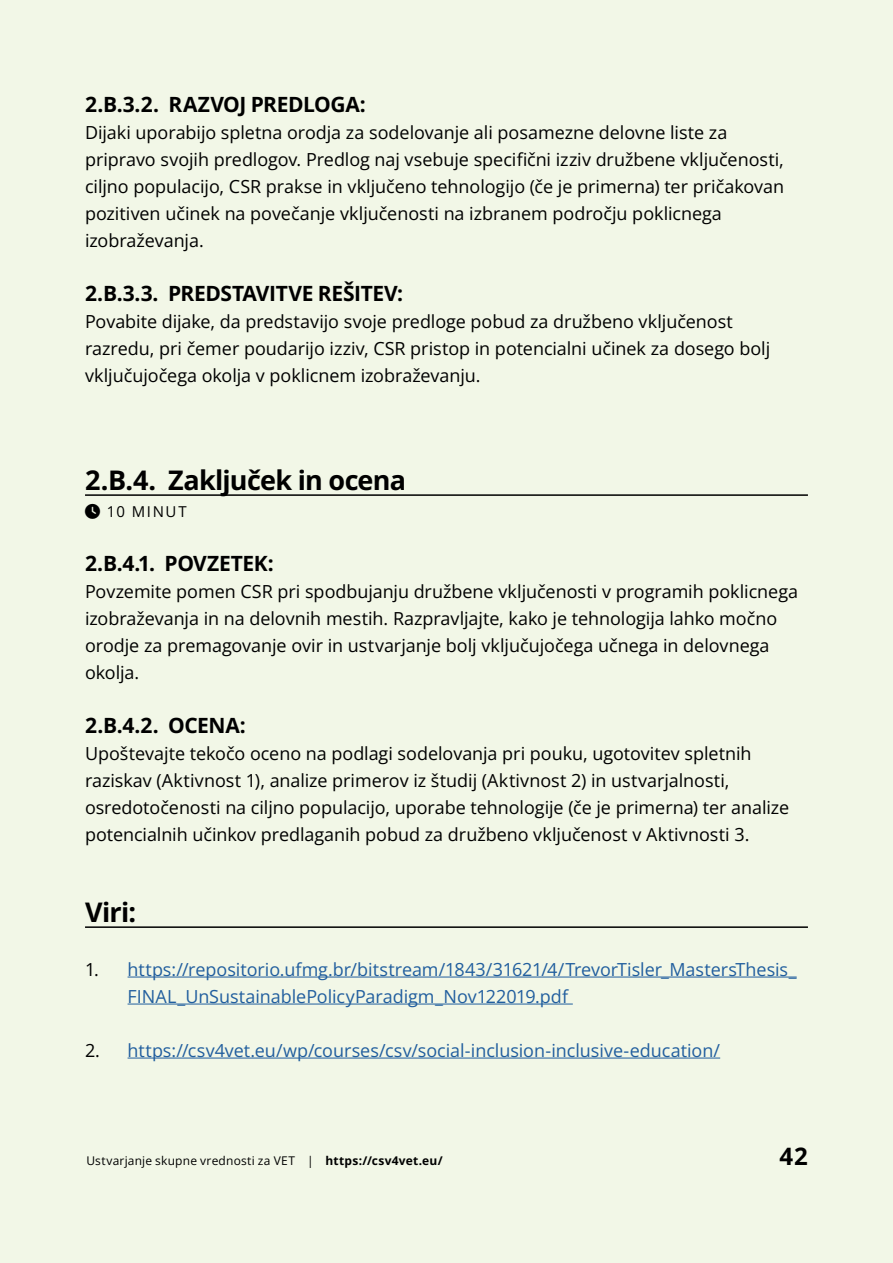
<style>
.page{position:relative;width:893px;height:1263px;background:#f2f7e7}
.page>*{position:absolute;margin:0;border:0;box-sizing:border-box;transform-origin:0 0}
.Objective-Heading{font:700 27px "Open Sans";letter-spacing:-.03em;color:#000}
.t1{font:700 24px "Open Sans";color:#000}
.t2{font:700 21px "Open Sans";letter-spacing:-.02em;color:#000}
.t3{font:18px/27px "Open Sans";letter-spacing:-.005em;color:#000}
.t4{font:18px/27px "Open Sans";letter-spacing:-.005em;color:#215e9e}
.Timing{font:15px "Open Sans";letter-spacing:.105em;color:#000}
.t5{font:12px "Open Sans";letter-spacing:.02em;color:#000}
.s1{color:#000}
.s2{font-weight:700}
</style>
<div class="page">
<hr style="left:85px;top:494px;width:723px;height:2px;background:#000">
<hr style="left:85px;top:926px;width:723px;height:2px;background:#000">
<hr style="left:128px;top:977px;width:669px;height:1px;background:#215e9e">
<hr style="left:128px;top:1004px;width:445px;height:1px;background:#215e9e">
<hr style="left:128px;top:1058px;width:592px;height:1px;background:#215e9e">
<p class="t2" style="left:85px;top:90px;width:282px">2.B.3.2. RAZVOJ PREDLOGA:</p>
<p class="t3" style="left:85px;top:119px;width:701px">Dijaki uporabijo spletna orodja za sodelovanje ali posamezne delovne liste za pripravo svojih predlogov. Predlog naj vsebuje specifični izziv družbene vključenosti, ciljno populacijo, CSR prakse in vključeno tehnologijo (če je primerna) ter pričakovan pozitiven učinek na povečanje vključenosti na izbranem področju poklicnega izobraževanja.</p>
<p class="t2" style="left:85px;top:279px;width:320px">2.B.3.3. PREDSTAVITVE REŠITEV:</p>
<p class="t3" style="left:85px;top:308px;width:687px">Povabite dijake, da predstavijo svoje predloge pobud za družbeno vključenost razredu, pri čemer poudarijo izziv, CSR pristop in potencialni učinek za dosego bolj vključujočega okolja v poklicnem izobraževanju.</p>
<p class="Objective-Heading" style="left:85px;top:461px;width:323px">2.B.4. Zaključek in ocena</p>
<p class="Timing" style="left:107px;top:501px;width:81px">10 MINUT</p>
<p class="t2" style="left:85px;top:549px;width:190px">2.B.4.1. POVZETEK:</p>
<p class="t3" style="left:85px;top:578px;width:714px">Povzemite pomen CSR pri spodbujanju družbene vključenosti v programih poklicnega izobraževanja in na delovnih mestih. Razpravljajte, kako je tehnologija lahko močno orodje za premagovanje ovir in ustvarjanje bolj vključujočega učnega in delovnega okolja.</p>
<p class="t2" style="left:85px;top:711px;width:162px">2.B.4.2. OCENA:</p>
<p class="t3" style="left:85px;top:740px;width:706px">Upoštevajte tekočo oceno na podlagi sodelovanja pri pouku, ugotovitev spletnih raziskav (Aktivnost 1), analize primerov iz študij (Aktivnost 2) in ustvarjalnosti, osredotočenosti na ciljno populacijo, uporabe tehnologije (če je primerna) ter analize potencialnih učinkov predlaganih pobud za družbeno vključenost v Aktivnosti 3.</p>
<p class="Objective-Heading" style="left:85px;top:893px;width:53px">Viri:</p>
<p class="t4" style="left:128px;top:956px;width:671px;text-indent:-43px"><span class="s1">1.</span> https://repositorio.ufmg.br/bitstream/1843/31621/4/TrevorTisler_MastersThesis_<br>FINAL_UnSustainablePolicyParadigm_Nov122019.pdf</p>
<p class="t4" style="left:85px;top:1037px;width:637px"><span class="s1">2.</span> https://csv4vet.eu/wp/courses/csv/social-inclusion-inclusive-education/</p>
<p class="t5" style="left:86px;top:1152px;width:358px">Ustvarjanje skupne vrednosti za VET | <span class="s2">https://csv4vet.eu/</span></p>
<h2 class="t1" style="left:779px;top:1139px;width:30px">42</h2>
</div>
